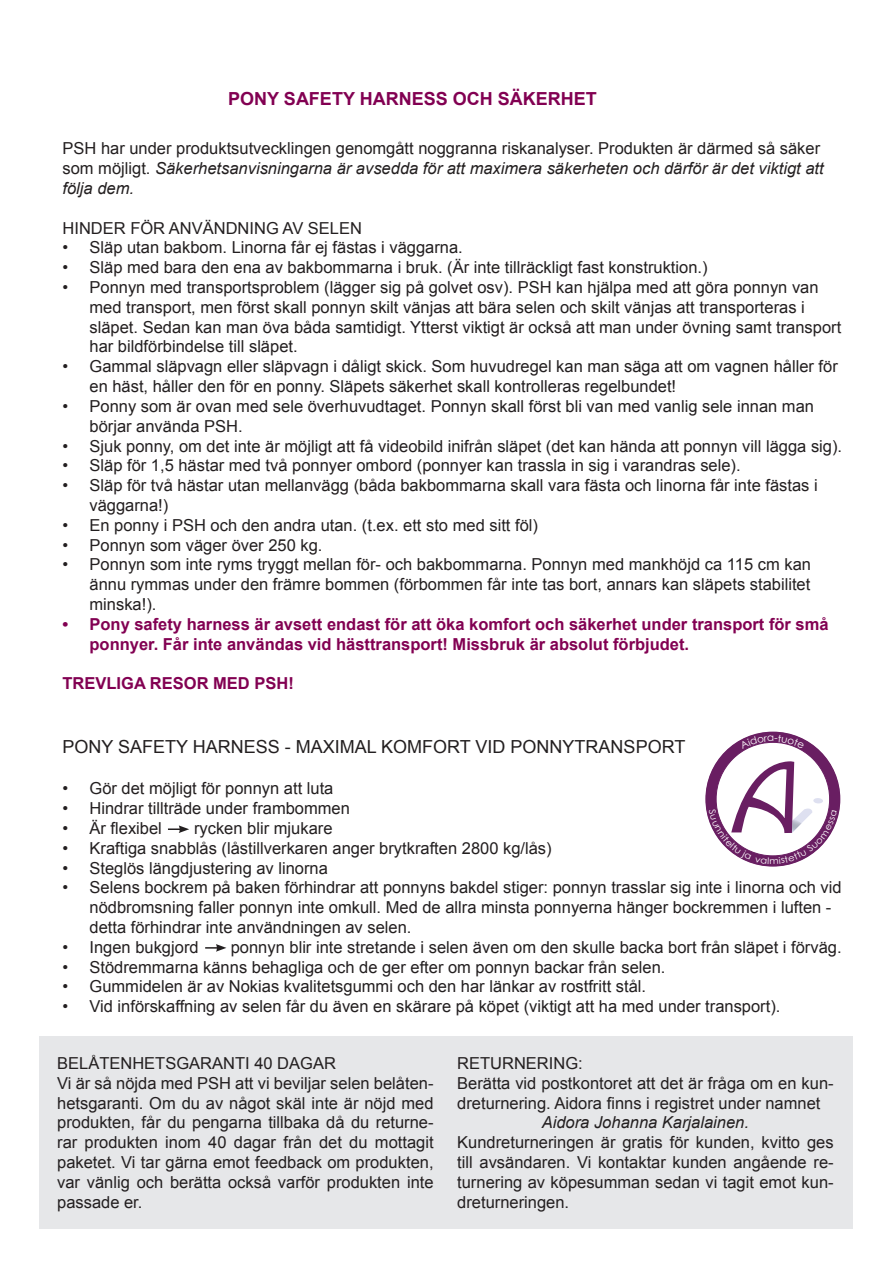
<style>
.page{position:relative;width:893px;height:1263px;background:#fff}
.page>*{position:absolute;margin:0;border:0;box-sizing:border-box;transform-origin:0 0}
.t1{font:18px "Arial";color:#231f20}
.t2{font:700 18px "Arial";color:#820052}
.t3{font:16.5px/19.8px "Arial";color:#231f20}
.t4{font:700 16.5px/19.8px "Arial";color:#820052}
.t5{font:italic 16.5px "Arial";color:#231f20}
.s1{font-style:italic}
</style>
<div class="page">
<div style="left:40px;top:1036px;width:813px;height:192px;background:#e6e7e9"></div>
<svg style="left:168px;top:825px;width:21px;height:8px"></svg>
<svg style="left:205px;top:944px;width:21px;height:8px"></svg>
<svg style="left:705px;top:732px;width:135px;height:134px"></svg>
<p class="t2" style="left:228px;top:87px;width:370px">PONY SAFETY HARNESS OCH SÄKERHET</p>
<p class="t3" style="left:63px;top:139px;width:763px">PSH har under produktsutvecklingen genomgått noggranna riskanalyser. Produkten är därmed så säker som möjligt. <span class="s1">Säkerhetsanvisningarna är avsedda för att maximera säkerheten och därför är det viktigt att följa dem.</span></p>
<p class="t3" style="left:63px;top:218px;width:301px">HINDER FÖR ANVÄNDNING AV SELEN</p>
<p class="t3" style="left:63px;top:238px;width:402px">• Släp utan bakbom. Linorna får ej fästas i väggarna.</p>
<p class="t3" style="left:63px;top:258px;width:647px">• Släp med bara den ena av bakbommarna i bruk. (Är inte tillräckligt fast konstruktion.)</p>
<p class="t3" style="left:90px;top:278px;width:753px;text-indent:-27px">• Ponnyn med transportsproblem (lägger sig på golvet osv). PSH kan hjälpa med att göra ponnyn van med transport, men först skall ponnyn skilt vänjas att bära selen och skilt vänjas att transporteras i släpet. Sedan kan man öva båda samtidigt. Ytterst viktigt är också att man under övning samt transport har bildförbindelse till släpet.</p>
<p class="t3" style="left:90px;top:357px;width:750px;text-indent:-27px">• Gammal släpvagn eller släpvagn i dåligt skick. Som huvudregel kan man säga att om vagnen håller för en häst, håller den för en ponny. Släpets säkerhet skall kontrolleras regelbundet!</p>
<p class="t3" style="left:90px;top:396px;width:726px;text-indent:-27px">• Ponny som är ovan med sele överhuvudtaget. Ponnyn skall först bli van med vanlig sele innan man börjar använda PSH.</p>
<p class="t3" style="left:63px;top:436px;width:781px">• Sjuk ponny, om det inte är möjligt att få videobild inifrån släpet (det kan hända att ponnyn vill lägga sig).</p>
<p class="t3" style="left:63px;top:456px;width:680px">• Släp för 1,5 hästar med två ponnyer ombord (ponnyer kan trassla in sig i varandras sele).</p>
<p class="t3" style="left:90px;top:476px;width:730px;text-indent:-27px">• Släp för två hästar utan mellanvägg (båda bakbommarna skall vara fästa och linorna får inte fästas i väggarna!)</p>
<p class="t3" style="left:63px;top:515px;width:477px">• En ponny i PSH och den andra utan. (t.ex. ett sto med sitt föl)</p>
<p class="t3" style="left:63px;top:535px;width:261px">• Ponnyn som väger över 250 kg.</p>
<p class="t3" style="left:90px;top:555px;width:723px;text-align:justify;text-indent:-27px">• Ponnyn som inte ryms tryggt mellan för- och bakbommarna. Ponnyn med mankhöjd ca 115 cm kan ännu rymmas under den främre bommen (förbommen får inte tas bort, annars kan släpets stabilitet minska!).</p>
<p class="t4" style="left:90px;top:614px;width:741px;text-indent:-27px">• Pony safety harness är avsett endast för att öka komfort och säkerhet under transport för små ponnyer. Får inte användas vid hästtransport! Missbruk är absolut förbjudet.</p>
<p class="t4" style="left:63px;top:674px;width:233px">TREVLIGA RESOR MED PSH!</p>
<p class="t1" style="left:63px;top:735px;width:624px">PONY SAFETY HARNESS - MAXIMAL KOMFORT VID PONNYTRANSPORT</p>
<p class="t3" style="left:63px;top:779px;width:272px">• Gör det möjligt för ponnyn att luta</p>
<p class="t3" style="left:63px;top:799px;width:289px">• Hindrar tillträde under frambommen</p>
<p class="t3" style="left:63px;top:818px;width:101px">• Är flexibel</p>
<p class="t3" style="left:194px;top:818px;width:140px">rycken blir mjukare</p>
<p class="t3" style="left:63px;top:838px;width:491px">• Kraftiga snabblås (låstillverkaren anger brytkraften 2800 kg/lås)</p>
<p class="t3" style="left:63px;top:858px;width:267px">• Steglös längdjustering av linorna</p>
<p class="t3" style="left:90px;top:878px;width:754px;text-indent:-27px">• Selens bockrem på baken förhindrar att ponnyns bakdel stiger: ponnyn trasslar sig inte i linorna och vid nödbromsning faller ponnyn inte omkull. Med de allra minsta ponnyerna hänger bockremmen i luften - detta förhindrar inte användningen av selen.</p>
<p class="t3" style="left:63px;top:937px;width:138px">• Ingen bukgjord</p>
<p class="t3" style="left:231px;top:937px;width:612px">ponnyn blir inte stretande i selen även om den skulle backa bort från släpet i förväg.</p>
<p class="t3" style="left:63px;top:957px;width:604px">• Stödremmarna känns behagliga och de ger efter om ponnyn backar från selen.</p>
<p class="t3" style="left:63px;top:977px;width:585px">• Gummidelen är av Nokias kvalitetsgummi och den har länkar av rostfritt stål.</p>
<p class="t3" style="left:63px;top:997px;width:719px">• Vid införskaffning av selen får du även en skärare på köpet (viktigt att ha med under transport).</p>
<p class="t3" style="left:57px;top:1053px;width:280px">BELÅTENHETSGARANTI 40 DAGAR</p>
<p class="t3" style="left:57px;top:1073px;width:378px;text-align:justify">Vi är så nöjda med PSH att vi beviljar selen belåten&shy;hetsgaranti. Om du av något skäl inte är nöjd med produkten, får du pengarna tillbaka då du returne&shy;rar produkten inom 40 dagar från det du mottagit paketet. Vi tar gärna emot feedback om produkten, var vänlig och berätta också varför produkten inte passade er.</p>
<p class="t3" style="left:457px;top:1053px;width:127px">RETURNERING:</p>
<p class="t3" style="left:457px;top:1073px;width:378px">Berätta vid postkontoret att det är fråga om en kun&shy;dreturnering. Aidora finns i registret under namnet</p>
<p class="t5" style="left:542px;top:1112px;width:209px">Aidora Johanna Karjalainen.</p>
<p class="t3" style="left:457px;top:1132px;width:378px;text-align:justify">Kundreturneringen är gratis för kunden, kvitto ges till avsändaren. Vi kontaktar kunden angående re&shy;turnering av köpesumman sedan vi tagit emot kun&shy;dreturneringen.</p>
</div>
